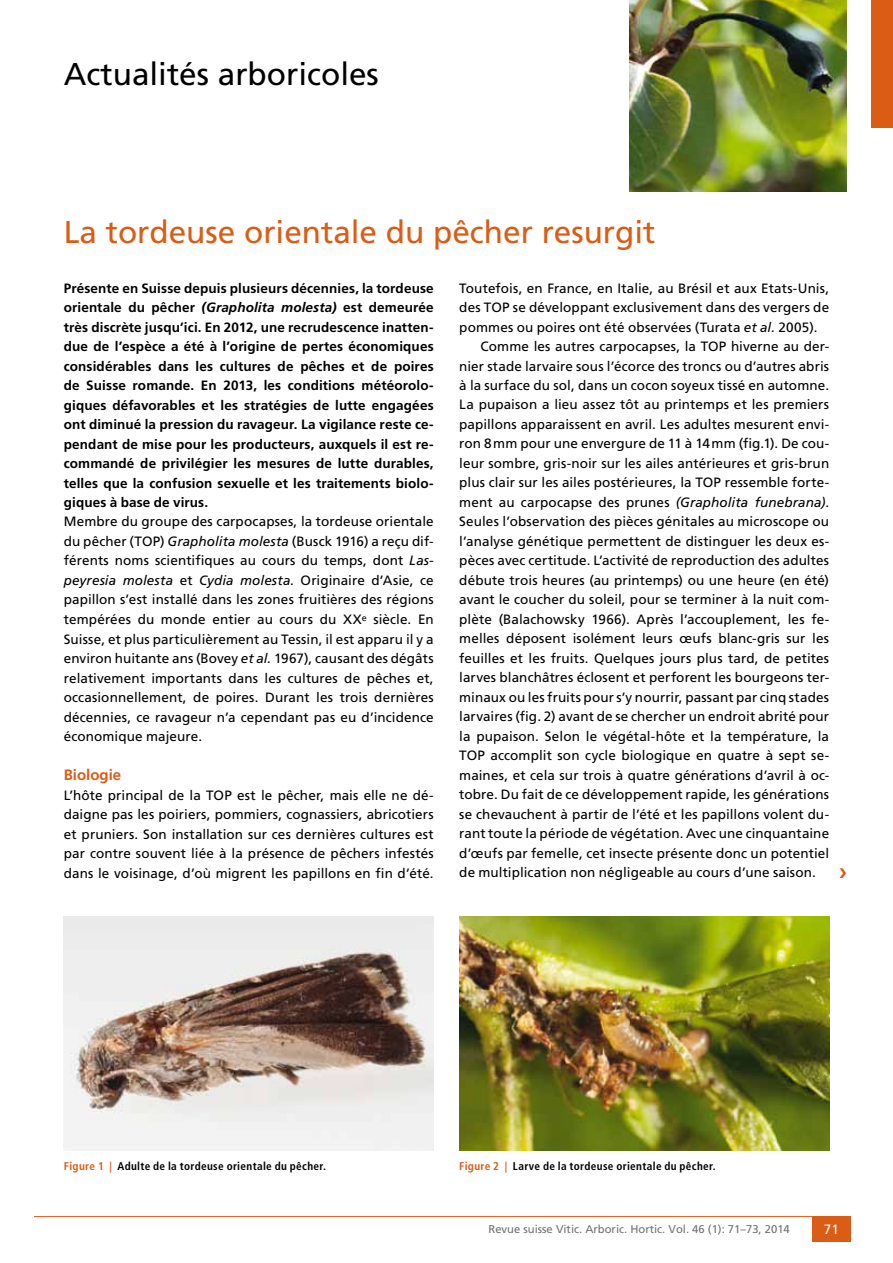
<style>
.page{position:relative;width:893px;height:1263px;background:#fff}
.page>*{position:absolute;margin:0;border:0;box-sizing:border-box;transform-origin:0 0}
.t1{font:31.5px "Frutiger";color:#da5c15}
.t2{font:31.5px "Frutiger";color:#000}
.t3{font:700 15px "Frutiger";color:#da5c15}
.t4{font:13.5px/19.5px "Frutiger";letter-spacing:.01em;color:#000;text-align:justify}
.t5{font:700 13.5px/19.5px "Frutiger";letter-spacing:.01em;color:#000;text-align:justify}
.t6{font:13.5px "Frutiger";color:#fff}
.t7{font:700 condensed 11.25px "Frutiger";letter-spacing:.03em;color:#000}
.t8{font:11.25px "Frutiger";color:#707172}
.s1{font-style:italic}
.s2{color:#da5c15}
</style>
<div class="page">
<hr style="left:34px;top:1216px;width:795px;height:1px;background:#da5c15">
<div style="left:812px;top:1216px;width:38px;height:26px;background:#da5c15"></div>
<div style="left:872px;top:0;width:21px;height:128px;background:#da5c15"></div>
<img style="left:64px;top:917px;width:370px;height:234px">
<img style="left:459px;top:917px;width:370px;height:234px">
<img style="left:629px;top:0;width:217px;height:191px">
<h1 class="t2" style="left:64px;top:56px;width:317px">Actualités arboricoles</h1>
<h1 class="t1" style="left:64px;top:214px;width:593px">La tordeuse orientale du pêcher resurgit</h1>
<p class="t5" style="left:64px;top:278px;width:371px">Présente en Suisse depuis plusieurs décennies, la tordeuse orientale du pêcher <span class="s1">(Grapholita molesta)</span> est demeurée très discrète jusqu’ici. En 2012, une recrudescence inatten&shy;due de l’espèce a été à l’origine de pertes économiques considérables dans les cultures de pêches et de poires de Suisse romande. En 2013, les conditions météorolo&shy;giques défavorables et les stratégies de lutte engagées ont diminué la pression du ravageur. La vigilance reste ce&shy;pendant de mise pour les producteurs, auxquels il est re&shy;commandé de privilégier les mesures de lutte durables, telles que la confusion sexuelle et les traitements biolo&shy;giques à base de virus.</p>
<p class="t4" style="left:64px;top:512px;width:371px">Membre du groupe des carpocapses, la tordeuse orientale du pêcher (TOP) <span class="s1">Grapholita molesta</span> (Busck 1916) a reçu dif&shy;férents noms scientifiques au cours du temps, dont <span class="s1">Las&shy;peyresia molesta</span> et <span class="s1">Cydia molesta</span>. Originaire d’Asie, ce papillon s’est installé dans les zones fruitières des régions tempérées du monde entier au cours du XX<sup>e</sup> siècle. En Suisse, et plus particulièrement au Tessin, il est apparu il y a environ huitante ans (Bovey <span class="s1">et al.</span> 1967), causant des dégâts relativement importants dans les cultures de pêches et, occasionnellement, de poires. Durant les trois dernières décennies, ce ravageur n’a cependant pas eu d’incidence économique majeure.</p>
<p class="t3" style="left:64px;top:766px;width:59px">Biologie</p>
<p class="t4" style="left:64px;top:785px;width:371px">L’hôte principal de la TOP est le pêcher, mais elle ne dé&shy;daigne pas les poiriers, pommiers, cognassiers, abricotiers et pruniers. Son installation sur ces dernières cultures est par contre souvent liée à la présence de pêchers infestés dans le voisinage, d’où migrent les papillons en fin d’été.</p>
<p class="t4" style="left:459px;top:278px;width:371px">Toutefois, en France, en Italie, au Brésil et aux Etats-Unis,</p>
<p class="t4" style="left:459px;top:297px;width:371px">des TOP se développant exclusivement dans des vergers de</p>
<p class="t4" style="left:459px;top:317px;width:360px">pommes ou poires ont été observées (Turata <span class="s1">et al.</span> 2005).</p>
<p class="t4" style="left:480px;top:336px;width:350px">Comme les autres carpocapses, la TOP hiverne au der-</p>
<p class="t4" style="left:459px;top:356px;width:371px">nier stade larvaire sous l’écorce des troncs ou d’autres abris</p>
<p class="t4" style="left:459px;top:375px;width:371px">à la surface du sol, dans un cocon soyeux tissé en automne.</p>
<p class="t4" style="left:459px;top:395px;width:371px">La pupaison a lieu assez tôt au printemps et les premiers</p>
<p class="t4" style="left:459px;top:414px;width:371px">papillons apparaissent en avril. Les adultes mesurent envi-</p>
<p class="t4" style="left:459px;top:434px;width:371px">ron 8mm pour une envergure de 11 à 14mm (fig.1). De cou-</p>
<p class="t4" style="left:459px;top:453px;width:371px">leur sombre, gris-noir sur les ailes antérieures et gris-brun</p>
<p class="t4" style="left:459px;top:473px;width:371px">plus clair sur les ailes postérieures, la TOP ressemble forte-</p>
<p class="t4" style="left:459px;top:492px;width:371px">ment au carpocapse des prunes <span class="s1">(Grapholita funebrana)</span>.</p>
<p class="t4" style="left:459px;top:512px;width:371px">Seules l’observation des pièces génitales au microscope ou</p>
<p class="t4" style="left:459px;top:531px;width:371px">l’analyse génétique permettent de distinguer les deux es-</p>
<p class="t4" style="left:459px;top:551px;width:371px">pèces avec certitude. L’activité de reproduction des adultes</p>
<p class="t4" style="left:459px;top:570px;width:371px">débute trois heures (au printemps) ou une heure (en été)</p>
<p class="t4" style="left:459px;top:590px;width:371px">avant le coucher du soleil, pour se terminer à la nuit com-</p>
<p class="t4" style="left:459px;top:609px;width:371px">plète (Balachowsky 1966). Après l’accouplement, les fe-</p>
<p class="t4" style="left:459px;top:629px;width:371px">melles déposent isolément leurs œufs blanc-gris sur les</p>
<p class="t4" style="left:459px;top:648px;width:371px">feuilles et les fruits. Quelques jours plus tard, de petites</p>
<p class="t4" style="left:459px;top:668px;width:371px">larves blanchâtres éclosent et perforent les bourgeons ter-</p>
<p class="t4" style="left:459px;top:687px;width:371px">minaux ou les fruits pour s’y nourrir, passant par cinq stades</p>
<p class="t4" style="left:459px;top:707px;width:371px">larvaires (fig. 2) avant de se chercher un endroit abrité pour</p>
<p class="t4" style="left:459px;top:726px;width:371px">la pupaison. Selon le végétal-hôte et la température, la</p>
<p class="t4" style="left:459px;top:746px;width:371px">TOP accomplit son cycle biologique en quatre à sept se-</p>
<p class="t4" style="left:459px;top:765px;width:371px">maines, et cela sur trois à quatre générations d’avril à oc-</p>
<p class="t4" style="left:459px;top:785px;width:371px">tobre. Du fait de ce développement rapide, les générations</p>
<p class="t4" style="left:459px;top:804px;width:371px">se chevauchent à partir de l’été et les papillons volent du-</p>
<p class="t4" style="left:459px;top:824px;width:371px">rant toute la période de végétation. Avec une cinquantaine</p>
<p class="t4" style="left:459px;top:843px;width:371px">d’œufs par femelle, cet insecte présente donc un potentiel</p>
<p class="t4" style="left:459px;top:863px;width:358px">de multiplication non négligeable au cours d’une saison.</p>
<p class="t7" style="left:64px;top:1159px;width:264px"><span class="s2">Figure 1 |</span> Adulte de la tordeuse orientale du pêcher.</p>
<p class="t7" style="left:459px;top:1159px;width:258px"><span class="s2">Figure 2 |</span> Larve de la tordeuse orientale du pêcher.</p>
<p class="t8" style="left:488px;top:1223px;width:303px">Revue suisse Vitic. Arboric. Hortic. Vol. 46 (1): 71–73, 2014</p>
<p class="t6" style="left:824px;top:1222px;width:17px">71</p>
</div>
